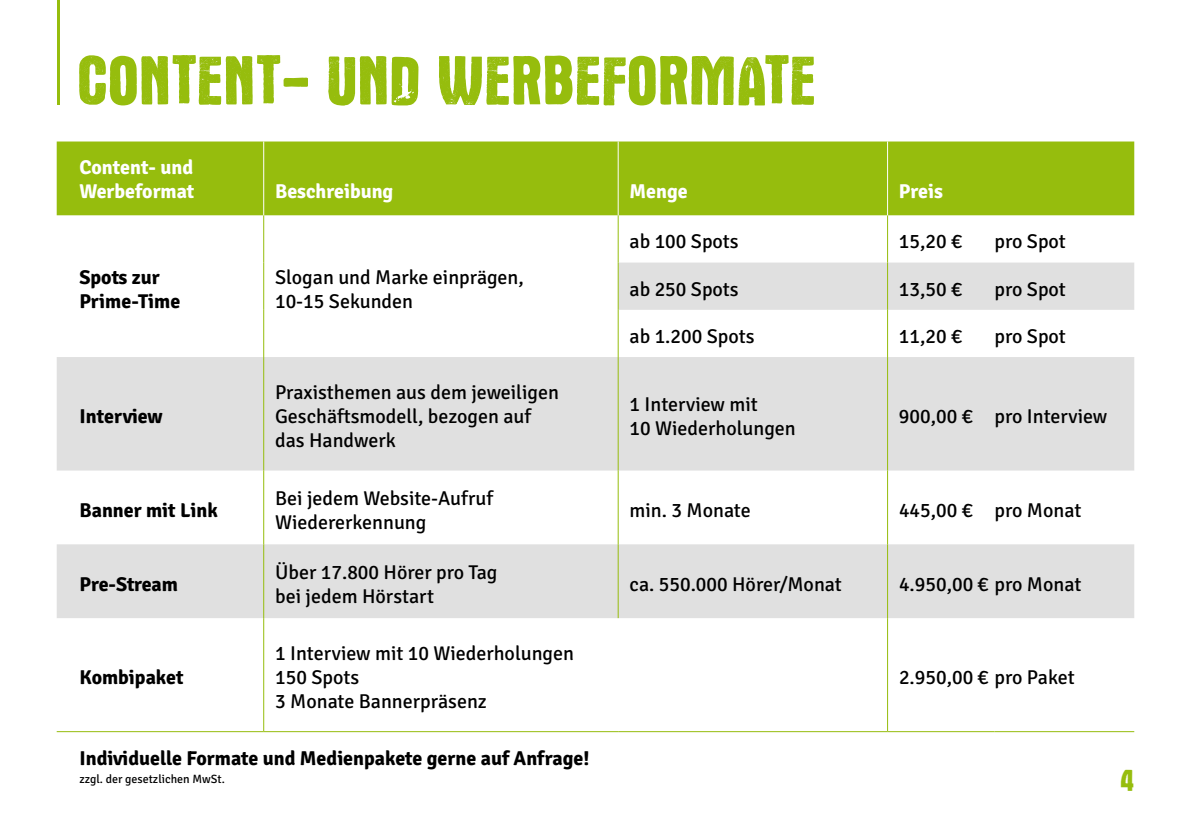
<style>
.page{position:relative;width:1191px;height:840px;background:#fff}
.page>*{position:absolute;margin:0;border:0;box-sizing:border-box;transform-origin:0 0}
.t1{font:72px "Victor";color:#96bd0d}
.t2{font:32px "Victor";color:#96bd0d}
.t3{font:20px/24px "Signika";color:#000}
.t4{font:700 20px/24px "Signika";color:#000}
.t5{font:700 20px/24px "Signika";color:#fff}
.t6{font:12px "Signika";color:#000}
</style>
<div class="page">
<hr style="left:57px;top:0;width:3px;height:105px;background:#96bd0d">
<div style="left:57px;top:141px;width:1077px;height:74px;background:#96bd0d"></div>
<svg style="left:57px;top:262px;width:1077px;height:355px;fill:#e0e0e0"></svg>
<hr style="left:263px;top:215px;width:1px;height:47px;background:#96bd0d">
<hr style="left:617px;top:215px;width:1px;height:47px;background:#96bd0d">
<hr style="left:887px;top:215px;width:1px;height:47px;background:#96bd0d">
<hr style="left:263px;top:262px;width:1px;height:47px;background:#96bd0d">
<hr style="left:617px;top:262px;width:1px;height:47px;background:#96bd0d">
<hr style="left:887px;top:262px;width:1px;height:47px;background:#96bd0d">
<hr style="left:263px;top:309px;width:1px;height:48px;background:#96bd0d">
<hr style="left:617px;top:309px;width:1px;height:48px;background:#96bd0d">
<hr style="left:887px;top:309px;width:1px;height:48px;background:#96bd0d">
<hr style="left:263px;top:357px;width:1px;height:113px;background:#96bd0d">
<hr style="left:617px;top:357px;width:1px;height:113px;background:#96bd0d">
<hr style="left:887px;top:357px;width:1px;height:113px;background:#96bd0d">
<hr style="left:263px;top:470px;width:1px;height:74px;background:#96bd0d">
<hr style="left:617px;top:470px;width:1px;height:74px;background:#96bd0d">
<hr style="left:887px;top:470px;width:1px;height:74px;background:#96bd0d">
<hr style="left:263px;top:544px;width:1px;height:73px;background:#96bd0d">
<hr style="left:617px;top:544px;width:1px;height:73px;background:#96bd0d">
<hr style="left:887px;top:544px;width:1px;height:73px;background:#96bd0d">
<hr style="left:263px;top:617px;width:1px;height:114px;background:#96bd0d">
<hr style="left:887px;top:617px;width:1px;height:114px;background:#96bd0d">
<hr style="left:263px;top:141px;width:1px;height:74px;background:#fff">
<hr style="left:617px;top:141px;width:1px;height:74px;background:#fff">
<hr style="left:887px;top:141px;width:1px;height:74px;background:#fff">
<hr style="left:57px;top:730px;width:207px;height:1px;background:#96bd0d">
<hr style="left:264px;top:730px;width:354px;height:1px;background:#96bd0d">
<hr style="left:618px;top:730px;width:269px;height:1px;background:#96bd0d">
<hr style="left:887px;top:730px;width:107px;height:1px;background:#96bd0d">
<hr style="left:994px;top:730px;width:140px;height:1px;background:#96bd0d">
<h1 class="t1" style="left:77px;top:44px;width:741px">CONTENT- UND WERBEFORMATE</h1>
<p class="t5" style="left:79px;top:154px;width:116px">Content- und<br>Werbeformat</p>
<p class="t5" style="left:275px;top:178px;width:120px">Beschreibung</p>
<p class="t5" style="left:629px;top:178px;width:60px">Menge</p>
<p class="t5" style="left:899px;top:178px;width:45px">Preis</p>
<p class="t4" style="left:79px;top:263px;width:102px">Spots zur<br>Prime-Time</p>
<p class="t3" style="left:275px;top:265px;width:250px">Slogan und Marke einprägen,<br>10-15 Sekunden</p>
<p class="t4" style="left:79px;top:403px;width:85px">Interview</p>
<p class="t3" style="left:275px;top:380px;width:285px">Praxisthemen aus dem jeweiligen<br>Geschäftsmodell, bezogen auf das Handwerk</p>
<p class="t3" style="left:629px;top:230px;width:110px">ab 100 Spots</p>
<p class="t3" style="left:899px;top:230px;width:65px">15,20 €</p>
<p class="t3" style="left:994px;top:230px;width:73px">pro Spot</p>
<p class="t3" style="left:629px;top:277px;width:110px">ab 250 Spots</p>
<p class="t3" style="left:899px;top:277px;width:65px">13,50 €</p>
<p class="t3" style="left:994px;top:277px;width:73px">pro Spot</p>
<p class="t3" style="left:629px;top:324px;width:126px">ab 1.200 Spots</p>
<p class="t3" style="left:899px;top:324px;width:65px">11,20 €</p>
<p class="t3" style="left:994px;top:324px;width:73px">pro Spot</p>
<p class="t3" style="left:629px;top:392px;width:168px">1 Interview mit<br>10 Wiederholungen</p>
<p class="t3" style="left:899px;top:404px;width:210px">900,00 € pro Interview</p>
<p class="t4" style="left:79px;top:496px;width:140px">Banner mit Link</p>
<p class="t4" style="left:79px;top:570px;width:100px">Pre-Stream</p>
<p class="t4" style="left:79px;top:664px;width:105px">Kombipaket</p>
<p class="t3" style="left:275px;top:486px;width:219px">Bei jedem Website-Aufruf<br>Wiedererkennung</p>
<p class="t3" style="left:275px;top:560px;width:224px">Über 17.800 Hörer pro Tag bei jedem Hörstart</p>
<p class="t3" style="left:275px;top:641px;width:300px">1 Interview mit 10 Wiederholungen<br>150 Spots<br>3 Monate Bannerpräsenz</p>
<p class="t4" style="left:79px;top:744px;width:511px">Individuelle Formate und Medienpakete gerne auf Anfrage!</p>
<p class="t6" style="left:79px;top:772px;width:147px">zzgl. der gesetzlichen MwSt.</p>
<p class="t3" style="left:629px;top:498px;width:123px">min. 3 Monate</p>
<p class="t3" style="left:899px;top:498px;width:184px">445,00 € pro Monat</p>
<p class="t3" style="left:629px;top:572px;width:214px">ca. 550.000 Hörer/Monat</p>
<p class="t3" style="left:899px;top:572px;width:184px">4.950,00 € pro Monat</p>
<p class="t3" style="left:899px;top:665px;width:177px">2.950,00 € pro Paket</p>
<h2 class="t2" style="left:1120px;top:764px;width:15px">4</h2>
</div>
